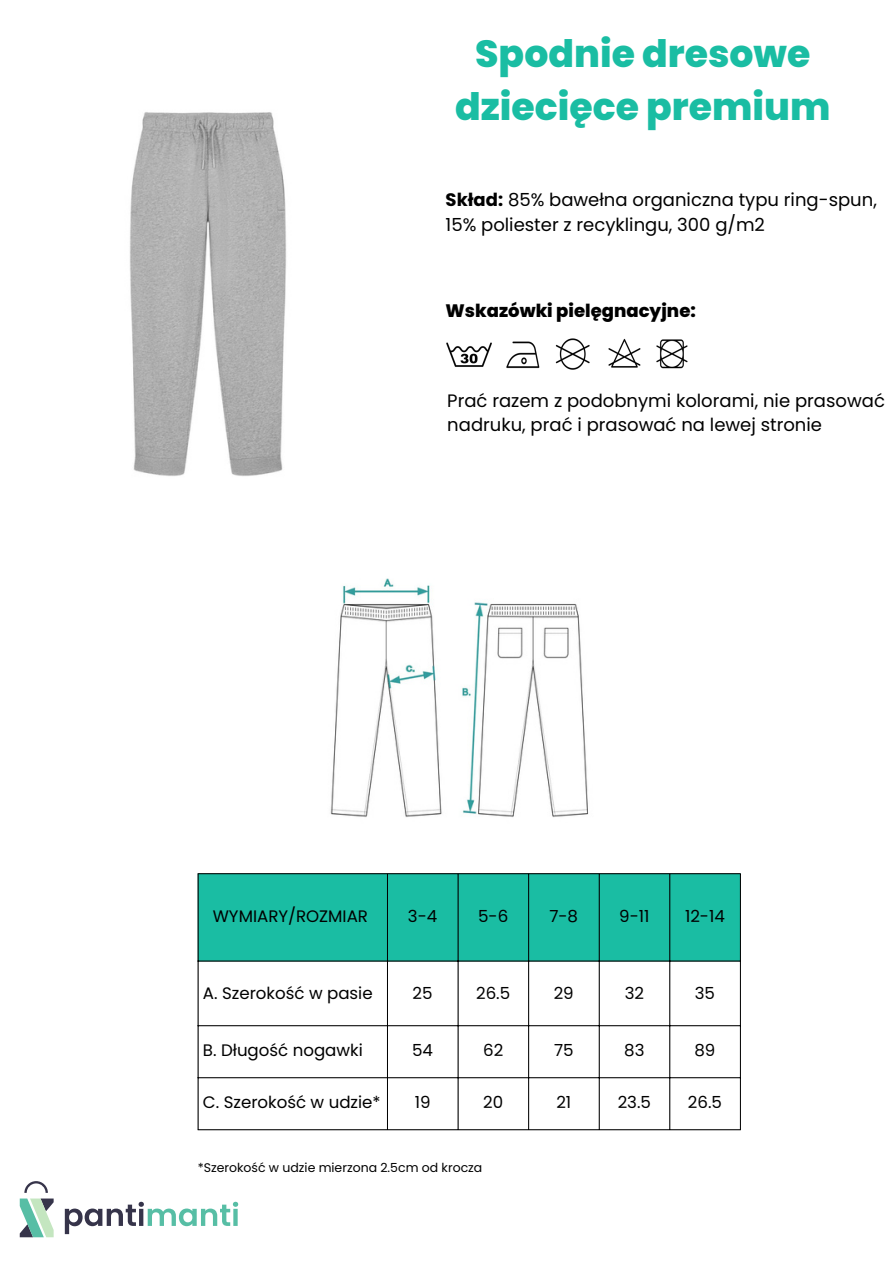
<style>
.page{position:relative;width:894px;height:1264px;background:#fff}
.page>*{position:absolute;margin:0;border:0;box-sizing:border-box;transform-origin:0 0}
.t1{font:800 37.8px/52.8px "Poppins";color:#1abda3;text-align:center}
.t2{font:18px/24.8px "Poppins";color:#000}
.t3{font:800 18px "Poppins";color:#000}
.t4{font:16.65px "Poppins";color:#000}
.t5{font:12.45px "Poppins";color:#000}
.s1{font-weight:700}
</style>
<div class="page">
<svg style="left:130px;top:112px;width:157px;height:364px;background:#b9b9b9"></svg>
<img style="left:446px;top:342px;width:45px;height:25px">
<img style="left:608px;top:338px;width:33px;height:30px">
<img style="left:656px;top:339px;width:32px;height:30px">
<img style="left:506px;top:341px;width:34px;height:28px">
<img style="left:555px;top:338px;width:35px;height:32px">
<div style="left:199px;top:874px;width:540px;height:86px;background:#1abda3"></div>
<hr style="left:198px;top:874px;width:1px;height:255px;background:#000">
<hr style="left:387px;top:874px;width:1px;height:255px;background:#000">
<hr style="left:457px;top:874px;width:1px;height:255px;background:#000">
<hr style="left:528px;top:874px;width:1px;height:255px;background:#000">
<hr style="left:598px;top:874px;width:1px;height:255px;background:#000">
<hr style="left:669px;top:874px;width:1px;height:255px;background:#000">
<hr style="left:739px;top:874px;width:1px;height:255px;background:#000">
<hr style="left:198px;top:873px;width:542px;height:1px;background:#000">
<hr style="left:198px;top:960px;width:542px;height:1px;background:#000">
<hr style="left:198px;top:1025px;width:542px;height:1px;background:#000">
<hr style="left:198px;top:1077px;width:542px;height:1px;background:#000">
<hr style="left:198px;top:1129px;width:542px;height:1px;background:#000">
<img style="left:330px;top:578px;width:259px;height:239px">
<svg style="left:24px;top:1181px;width:24px;height:11px"></svg>
<svg style="left:20px;top:1198px;width:34px;height:39px"></svg>
<svg style="left:65px;top:1201px;width:173px;height:33px"></svg>
<p class="t1" style="left:455px;top:27px;width:377px">Spodnie dresowe dziecięce premium</p>
<p class="t2" style="left:445px;top:187px;width:432px"><span class="s1">Skład:</span> 85% bawełna organiczna typu ring-spun,<br>15% poliester z recyklingu, 300 g/m2</p>
<p class="t3" style="left:445px;top:298px;width:252px">Wskazówki pielęgnacyjne:</p>
<p class="t2" style="left:447px;top:388px;width:439px">Prać razem z podobnymi kolorami, nie prasować nadruku, prać i prasować na lewej stronie</p>
<p class="t4" style="left:213px;top:904px;width:157px">WYMIARY/ROZMIAR</p>
<p class="t4" style="left:408px;top:904px;width:31px">3-4</p>
<p class="t4" style="left:478px;top:904px;width:32px">5-6</p>
<h3 class="t4" style="left:549px;top:904px;width:30px">7-8</h3>
<p class="t4" style="left:619px;top:904px;width:32px">9-11</p>
<p class="t4" style="left:684px;top:904px;width:41px">12-14</p>
<p class="t4" style="left:203px;top:981px;width:171px">A. Szerokość w pasie</p>
<p class="t4" style="left:412px;top:981px;width:21px">25</p>
<p class="t4" style="left:476px;top:981px;width:36px">26.5</p>
<p class="t4" style="left:553px;top:981px;width:22px">29</p>
<p class="t4" style="left:624px;top:981px;width:21px">32</p>
<p class="t4" style="left:694px;top:981px;width:22px">35</p>
<p class="t4" style="left:203px;top:1038px;width:161px">B. Długość nogawki</p>
<p class="t4" style="left:412px;top:1038px;width:22px">54</p>
<p class="t4" style="left:483px;top:1038px;width:22px">62</p>
<p class="t4" style="left:554px;top:1038px;width:21px">75</p>
<p class="t4" style="left:624px;top:1038px;width:22px">83</p>
<p class="t4" style="left:694px;top:1038px;width:22px">89</p>
<p class="t4" style="left:203px;top:1090px;width:179px">C. Szerokość w udzie*</p>
<p class="t4" style="left:414px;top:1090px;width:17px">19</p>
<p class="t4" style="left:483px;top:1090px;width:21px">20</p>
<p class="t4" style="left:556px;top:1090px;width:16px">21</p>
<p class="t4" style="left:617px;top:1090px;width:35px">23.5</p>
<p class="t4" style="left:687px;top:1090px;width:36px">26.5</p>
<p class="t5" style="left:198px;top:1158px;width:286px">*Szerokość w udzie mierzona 2.5cm od krocza</p>
</div>
